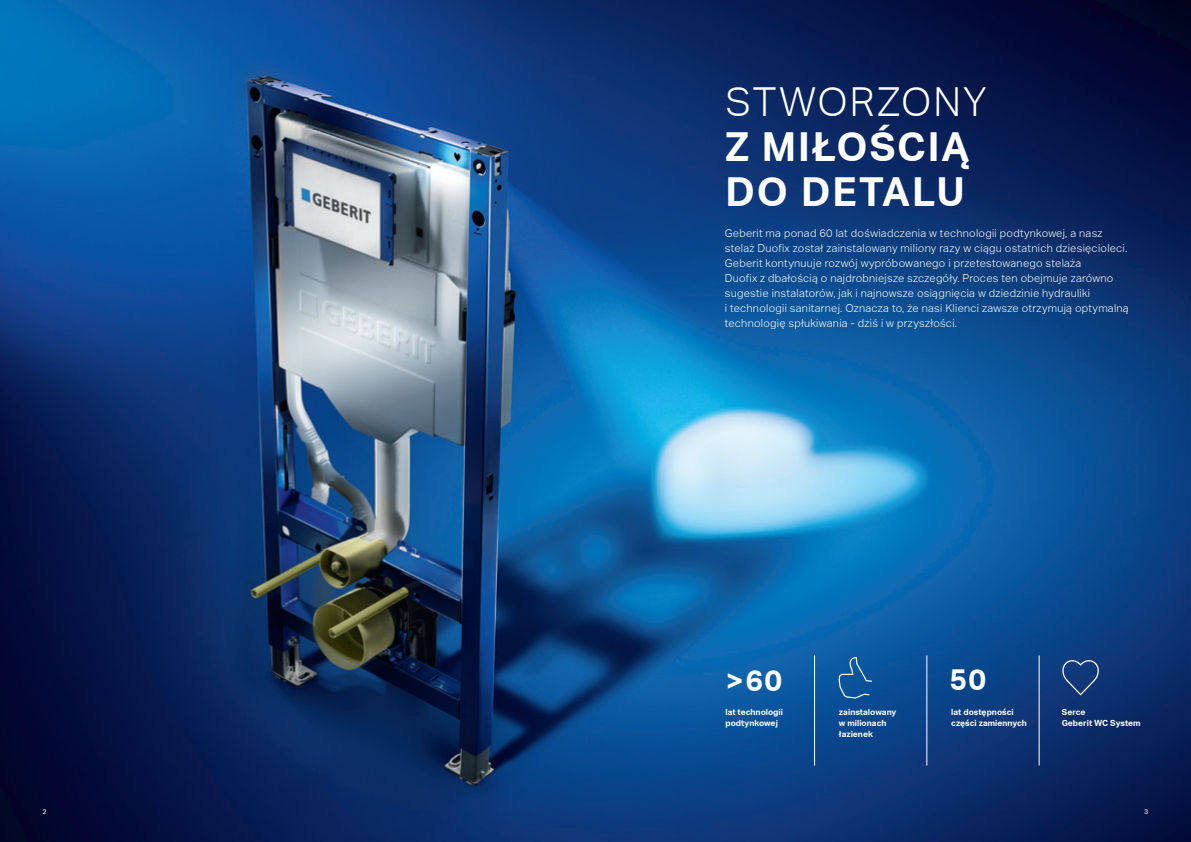
<style>
.page{position:relative;width:1191px;height:842px;background:#fff}
.page>*{position:absolute;margin:0;border:0;box-sizing:border-box;transform-origin:0 0}
.t1{font:700 40px/45px "Aktiv Grotesk Geberit";letter-spacing:.05em;color:#fff}
.t2{font:300 40px "Aktiv Grotesk Geberit";letter-spacing:.05em;color:#fff}
.t3{font:700 30px "Aktiv Grotesk Geberit";color:#fff}
.t4{font:300 11px/15px "Aktiv Grotesk Geberit";letter-spacing:.025em;color:#fff}
.t5{font:700 8.5px/11px "Aktiv Grotesk Geberit";color:#fff}
.t6{font:7px "Aktiv Grotesk Geberit";color:#fff}
</style>
<div class="page">
<img style="left:0;top:0;width:1191px;height:842px">
<svg style="left:1062px;top:660px;width:36px;height:35px"></svg>
<svg style="left:838px;top:657px;width:34px;height:42px"></svg>
<hr style="left:814px;top:655px;width:1px;height:110px;background:#fff">
<hr style="left:926px;top:655px;width:1px;height:110px;background:#fff">
<hr style="left:1039px;top:655px;width:1px;height:110px;background:#fff">
<h1 class="t2" style="left:725px;top:79px;width:263px">STWORZONY</h1>
<h1 class="t1" style="left:725px;top:125px;width:245px">Z MIŁOŚCIĄ<br>DO DETALU</h1>
<p class="t4" style="left:725px;top:226px;width:405px">Geberit ma ponad 60 lat doświadczenia w technologii podtynkowej, a nasz stelaż Duofix został zainstalowany miliony razy w ciągu ostatnich dziesięcioleci.<br>Geberit kontynuuje rozwój wypróbowanego i przetestowanego stelaża<br>Duofix z dbałością o najdrobniejsze szczegóły. Proces ten obejmuje zarówno sugestie instalatorów, jak i najnowsze osiągnięcia w dziedzinie hydrauliki<br>i technologii sanitarnej. Oznacza to, że nasi Klienci zawsze otrzymują optymalną technologię spłukiwania - dziś i w przyszłości.</p>
<h2 class="t3" style="left:726px;top:663px;width:58px">&gt;60</h2>
<h2 class="t3" style="left:949px;top:662px;width:39px">50</h2>
<p class="t5" style="left:725px;top:707px;width:59px">lat technologii podtynkowej</p>
<p class="t5" style="left:839px;top:707px;width:59px">zainstalowany w milionach łazienek</p>
<p class="t5" style="left:951px;top:707px;width:77px">lat dostępności części zamiennych</p>
<p class="t5" style="left:1061px;top:707px;width:80px">Serce<br>Geberit WC System</p>
<p class="t6" style="left:43px;top:807px;width:6px">2</p>
<p class="t6" style="left:1144px;top:807px;width:6px">3</p>
</div>
